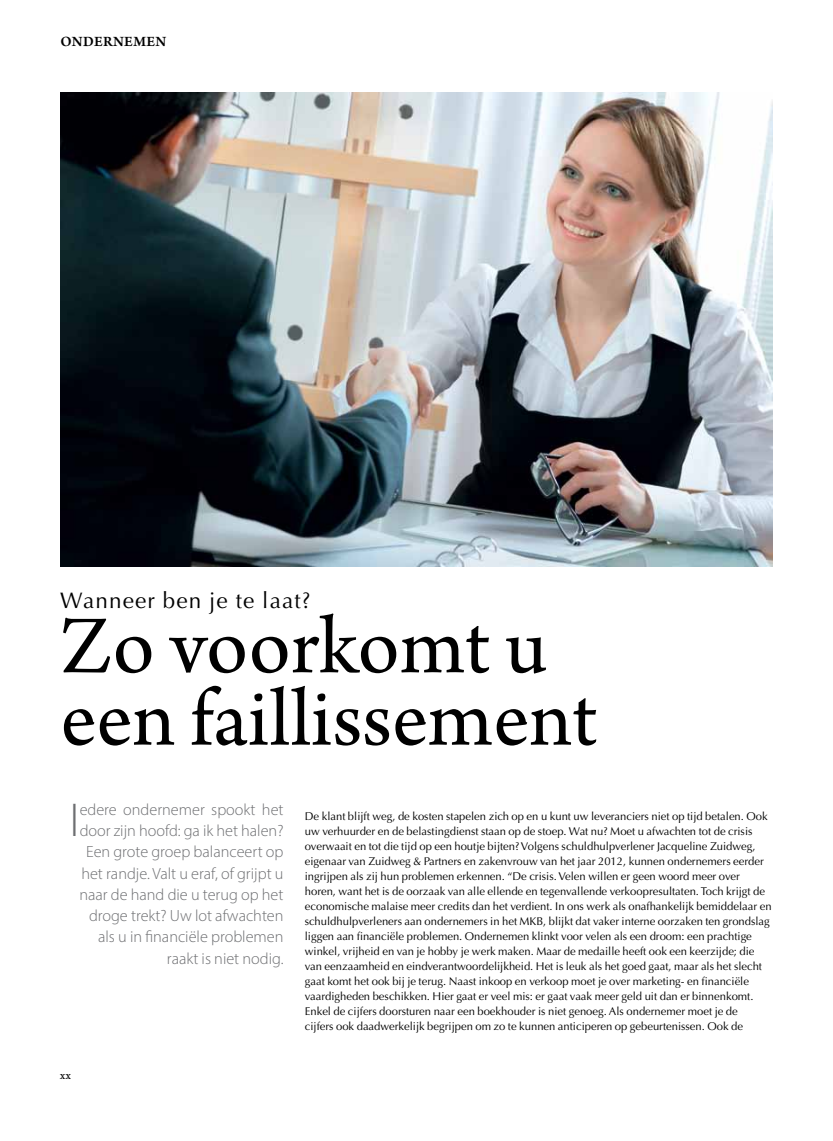
<style>
.page{position:relative;width:833px;height:1141px;background:#fff}
.page>*{position:absolute;margin:0;border:0;box-sizing:border-box;transform-origin:0 0}
.t1{font:86.62px/72.4px "Arno Pro";color:#000}
.t2{font:300 47.75px "Myriad Pro";color:#6d6e71}
.t3{font:22.5px "Optima LT Std";letter-spacing:.05em;color:#000}
.t4{font:300 16.25px/21.2px "Myriad Pro";color:#6d6e71;text-align:right}
.t5{font:600 15px "Arno Pro";letter-spacing:.02em;color:#000}
.t6{font:12.5px "Arno Pro";color:#000}
.t7{font:11.25px/15px "Optima LT Std";color:#000}
</style>
<div class="page">
<img style="left:60px;top:92px;width:712px;height:475px">
<h3 class="t5" style="left:60px;top:32px;width:107px">ONDERNEMEN</h3>
<h3 class="t3" style="left:60px;top:588px;width:252px">Wanneer ben je te laat?</h3>
<h1 class="t1" style="left:60px;top:615px;width:538px">Zo voorkomt u een faillissement</h1>
<h2 class="t2" style="left:70px;top:791px;width:12px">I</h2>
<h3 class="t4" style="left:79px;top:799px;width:206px">edere ondernemer spookt het door zijn hoofd: ga ik het halen?<br>Een grote groep balanceert op het randje. Valt u eraf, of grijpt u naar de hand die u terug op het droge trekt? Uw lot afwachten als u in financiële problemen raakt is niet nodig.</h3>
<p class="t7" style="left:305px;top:809px;width:468px">De klant blijft weg, de kosten stapelen zich op en u kunt uw leveranciers niet op tijd betalen. Ook uw verhuurder en de belastingdienst staan op de stoep. Wat nu? Moet u afwachten tot de crisis overwaait en tot die tijd op een houtje bijten? Volgens schuldhulpverlener Jacqueline Zuidweg, eigenaar van Zuidweg &amp; Partners en zakenvrouw van het jaar 2012, kunnen ondernemers eerder ingrijpen als zij hun problemen erkennen. “De crisis. Velen willen er geen woord meer over horen, want het is de oorzaak van alle ellende en tegenvallende verkoopresultaten. Toch krijgt de economische malaise meer credits dan het verdient. In ons werk als onafhankelijk bemiddelaar en schuldhulpverleners aan ondernemers in het MKB, blijkt dat vaker interne oorzaken ten grondslag liggen aan financiële problemen. Ondernemen klinkt voor velen als een droom: een prachtige winkel, vrijheid en van je hobby je werk maken. Maar de medaille heeft ook een keerzijde; die van eenzaamheid en eindverantwoordelijkheid. Het is leuk als het goed gaat, maar als het slecht gaat komt het ook bij je terug. Naast inkoop en verkoop moet je over marketing- en financiële vaardigheden beschikken. Hier gaat er veel mis: er gaat vaak meer geld uit dan er binnenkomt.<br>Enkel de cijfers doorsturen naar een boekhouder is niet genoeg. Als ondernemer moet je de<br>cijfers ook daadwerkelijk begrijpen om zo te kunnen anticiperen op gebeurtenissen. Ook de</p>
<p class="t6" style="left:60px;top:1068px;width:12px">xx</p>
</div>
